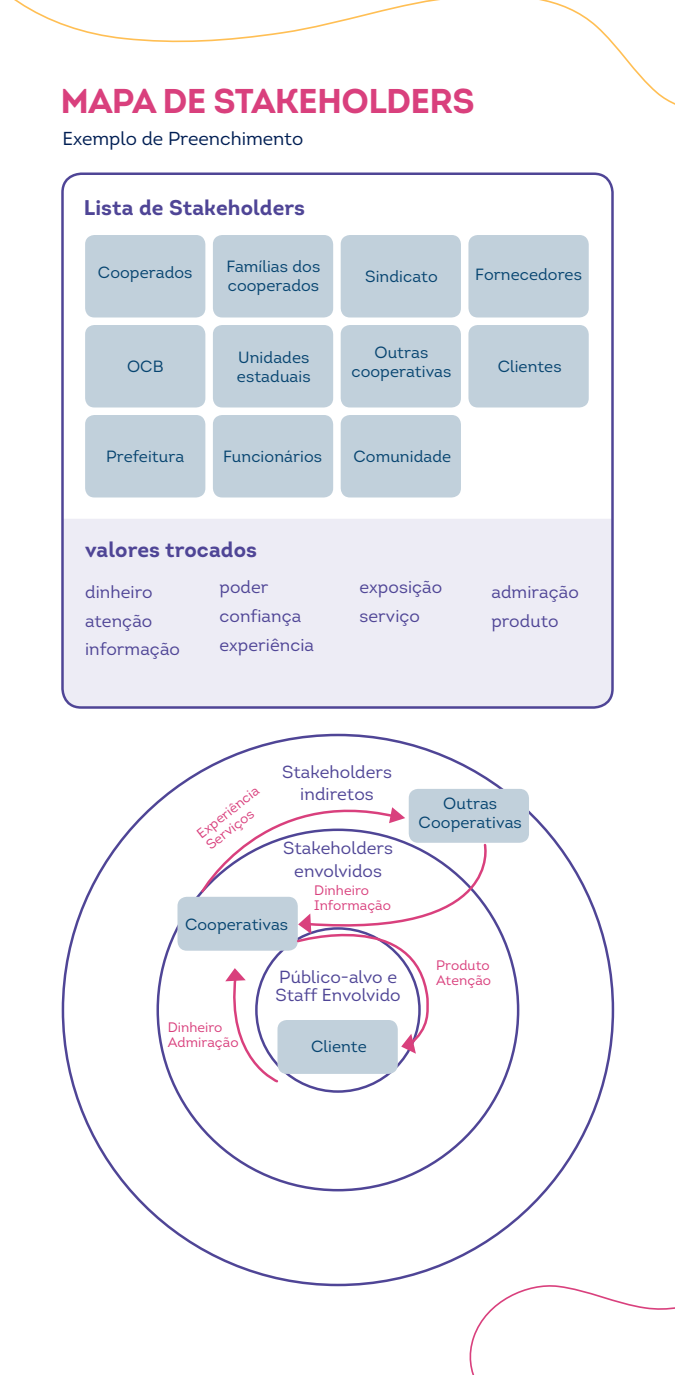
<style>
.page{position:relative;width:675px;height:1375px;background:#fff}
.page>*{position:absolute;margin:0;border:0;box-sizing:border-box;transform-origin:0 0}
.Titulo-2{font:700 34.38px "Intro";letter-spacing:-.02em;color:#d9407d}
.corpo_texto{font:700 21.25px "Intro";letter-spacing:.005em;color:#4f4596}
.t1{font:18.75px "Intro";color:#001e53}
.corpo_texto-2{font:17.5px/22.5px "Intro";letter-spacing:.005em;color:#4f4596;text-align:center}
.corpo_texto-3{font:16.25px "Intro";letter-spacing:.005em;color:#064470}
.corpo_texto-4{font:13.75px/15px "Intro";letter-spacing:.005em;color:#d9407d}
</style>
<div class="page">
<div style="left:64px;top:519px;width:547px;height:187px;background:#edecf5"></div>
<div style="left:61px;top:172px;width:553px;height:537px;border:2px solid #4f4596;border-radius:19px"></div>
<div style="left:85px;top:235px;width:120px;height:83px;background:#c1d0db;border-radius:9px"></div>
<div style="left:213px;top:235px;width:120px;height:83px;background:#c1d0db;border-radius:9px"></div>
<div style="left:341px;top:235px;width:120px;height:83px;background:#c1d0db;border-radius:9px"></div>
<div style="left:468px;top:235px;width:121px;height:83px;background:#c1d0db;border-radius:9px"></div>
<div style="left:85px;top:325px;width:120px;height:83px;background:#c1d0db;border-radius:9px"></div>
<div style="left:213px;top:325px;width:120px;height:83px;background:#c1d0db;border-radius:9px"></div>
<div style="left:341px;top:325px;width:120px;height:83px;background:#c1d0db;border-radius:9px"></div>
<div style="left:468px;top:325px;width:121px;height:83px;background:#c1d0db;border-radius:9px"></div>
<div style="left:85px;top:415px;width:120px;height:83px;background:#c1d0db;border-radius:9px"></div>
<div style="left:213px;top:415px;width:120px;height:83px;background:#c1d0db;border-radius:9px"></div>
<div style="left:341px;top:415px;width:120px;height:83px;background:#c1d0db;border-radius:9px"></div>
<div style="left:409px;top:789px;width:120px;height:54px;background:#c1d0db;border-radius:9px"></div>
<div style="left:178px;top:897px;width:120px;height:54px;background:#c1d0db;border-radius:9px"></div>
<svg style="left:14px;top:0;width:661px;height:105px"></svg>
<svg style="left:461px;top:996px;width:214px;height:379px"></svg>
<svg style="left:200px;top:785px;width:303px;height:299px"></svg>
<p class="Titulo-2" style="left:61px;top:79px;width:416px">MAPA DE STAKEHOLDERS</p>
<p class="t1" style="left:62px;top:127px;width:242px">Exemplo de Preenchimento</p>
<p class="corpo_texto" style="left:84px;top:194px;width:223px">Lista de Stakeholders</p>
<p class="corpo_texto-3" style="left:98px;top:263px;width:96px">Cooperados</p>
<p class="corpo_texto-3" style="left:227px;top:257px;width:95px">Famílias dos</p>
<p class="corpo_texto-3" style="left:228px;top:276px;width:93px">cooperados</p>
<p class="corpo_texto-3" style="left:127px;top:357px;width:38px">OCB</p>
<p class="corpo_texto-3" style="left:238px;top:347px;width:73px">Unidades</p>
<p class="corpo_texto-3" style="left:237px;top:366px;width:75px">estaduais</p>
<p class="corpo_texto-3" style="left:365px;top:266px;width:74px">Sindicato</p>
<p class="corpo_texto-3" style="left:475px;top:265px;width:108px">Fornecedores</p>
<p class="corpo_texto-3" style="left:374px;top:343px;width:55px">Outras</p>
<p class="corpo_texto-3" style="left:351px;top:362px;width:102px">cooperativas</p>
<p class="corpo_texto-3" style="left:498px;top:357px;width:65px">Clientes</p>
<p class="corpo_texto-3" style="left:106px;top:447px;width:80px">Prefeitura</p>
<p class="corpo_texto-3" style="left:223px;top:447px;width:100px">Funcionários</p>
<p class="corpo_texto-3" style="left:353px;top:447px;width:99px">Comunidade</p>
<p class="corpo_texto" style="left:85px;top:536px;width:173px">valores trocados</p>
<p class="corpo_texto-2" style="left:85px;top:581px;width:69px">dinheiro</p>
<p class="corpo_texto-2" style="left:85px;top:609px;width:69px">atenção</p>
<p class="corpo_texto-2" style="left:85px;top:638px;width:96px">informação</p>
<p class="corpo_texto-2" style="left:219px;top:576px;width:50px">poder</p>
<p class="corpo_texto-2" style="left:219px;top:605px;width:83px">confiança</p>
<p class="corpo_texto-2" style="left:219px;top:633px;width:96px">experiência</p>
<p class="corpo_texto-2" style="left:360px;top:576px;width:84px">exposição</p>
<p class="corpo_texto-2" style="left:360px;top:605px;width:62px">serviço</p>
<p class="corpo_texto-2" style="left:491px;top:581px;width:89px">admiração</p>
<p class="corpo_texto-2" style="left:491px;top:609px;width:69px">produto</p>
<p class="corpo_texto-4" style="left:194px;top:829px;width:76px;rotate:-38deg">Experiência<br>Serviços</p>
<p class="corpo_texto-2" style="left:282px;top:760px;width:111px">Stakeholders indiretos</p>
<p class="corpo_texto-2" style="left:283px;top:837px;width:111px">Stakeholders envolvidos</p>
<p class="corpo_texto-4" style="left:314px;top:883px;width:78px">Dinheiro<br>Informação</p>
<p class="corpo_texto-3" style="left:185px;top:914px;width:105px">Cooperativas</p>
<p class="corpo_texto-4" style="left:168px;top:1020px;width:72px">Dinheiro<br>Admiração</p>
<p class="corpo_texto-2" style="left:276px;top:967px;width:127px;line-height:18.8px;text-align:left">Público-alvo e<br>Staff Envolvido</p>
<p class="corpo_texto-3" style="left:311px;top:1037px;width:57px">Cliente</p>
<p class="corpo_texto-3" style="left:443px;top:794px;width:55px">Outras</p>
<p class="corpo_texto-3" style="left:419px;top:812px;width:105px">Cooperativas</p>
<p class="corpo_texto-4" style="left:436px;top:958px;width:56px">Produto<br>Atenção</p>
</div>
